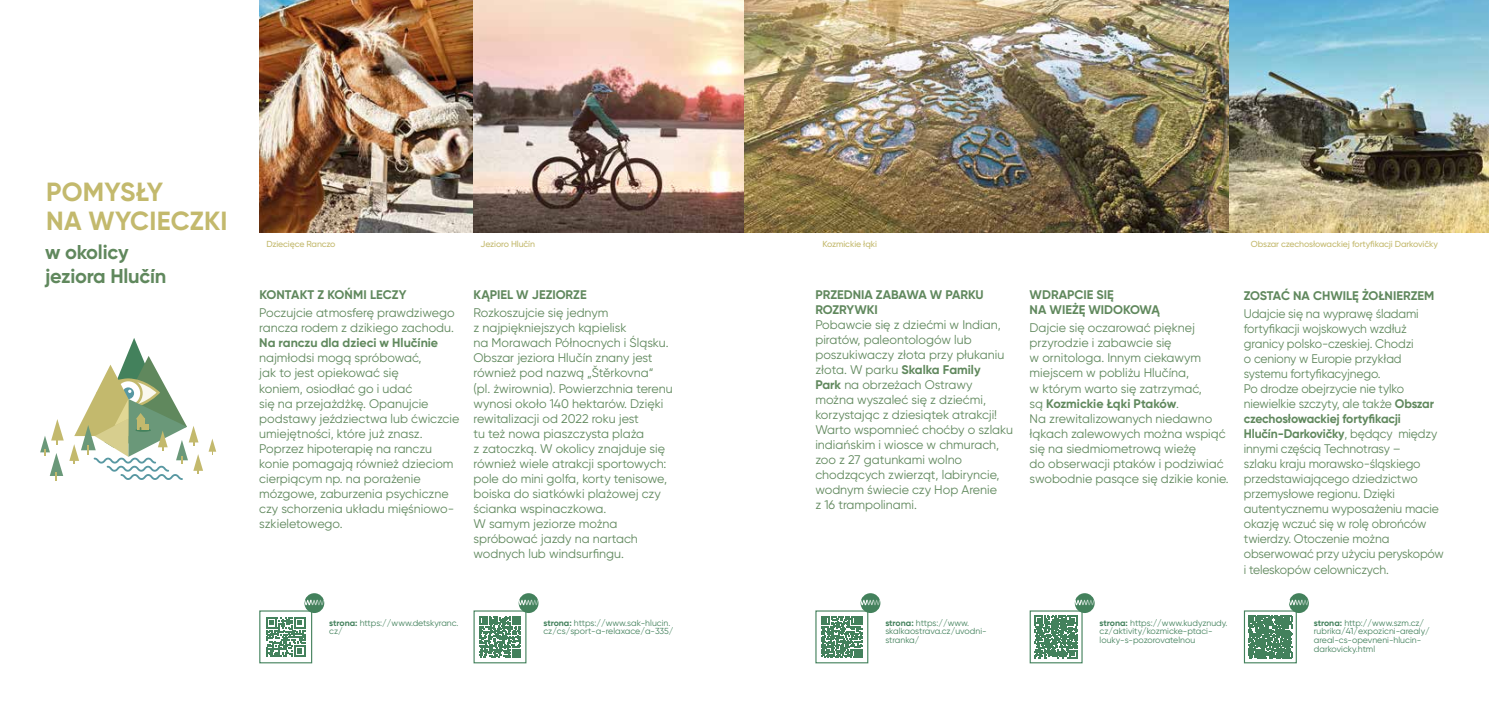
<style>
.page{position:relative;width:1489px;height:709px;background:#fff}
.page>*{position:absolute;margin:0;border:0;box-sizing:border-box;transform-origin:0 0}
.t1{font:700 26.25px/28.9px "Gilroy";letter-spacing:.01em;color:#c3b96d}
.t2{font:700 20px/24px "Gilroy";letter-spacing:-.01em;color:#60885d}
.t3{font:12.5px/15px "Gilroy";color:#60885d}
.t4{font:700 12.5px/15px "Gilroy";color:#60885d}
.t5{font:8.75px/8.8px "Gilroy";color:#43815c}
.t6{font:500 8.75px "Gilroy";letter-spacing:-.01em;color:#c3b96d}
.s1{font-weight:700}
</style>
<div class="page">
<img style="left:259px;top:0;width:1229px;height:232px">
<svg style="left:40px;top:338px;width:176px;height:142px"></svg>
<svg style="left:266px;top:617px;width:39px;height:39px"></svg>
<div style="left:259px;top:610px;width:53px;height:53px;border:1px solid #43815c"></div>
<svg style="left:479px;top:616px;width:42px;height:41px"></svg>
<svg style="left:821px;top:616px;width:41px;height:41px"></svg>
<div style="left:815px;top:610px;width:53px;height:53px;border:1px solid #43815c"></div>
<svg style="left:1034px;top:615px;width:43px;height:43px"></svg>
<div style="left:1029px;top:610px;width:53px;height:53px;border:1px solid #43815c"></div>
<svg style="left:1248px;top:615px;width:43px;height:43px;background:#568e6d"></svg>
<div style="left:1243px;top:610px;width:53px;height:53px;border:1px solid #43815c"></div>
<div style="left:304px;top:593px;width:20px;height:20px;background:#43815c;border-radius:50%"></div>
<div style="left:518px;top:593px;width:20px;height:20px;background:#43815c;border-radius:50%"></div>
<div style="left:860px;top:593px;width:20px;height:20px;background:#43815c;border-radius:50%"></div>
<div style="left:1074px;top:593px;width:20px;height:20px;background:#43815c;border-radius:50%"></div>
<div style="left:1288px;top:593px;width:20px;height:20px;background:#43815c;border-radius:50%"></div>
<svg style="left:304px;top:600px;width:20px;height:5px"></svg>
<svg style="left:518px;top:600px;width:20px;height:5px"></svg>
<svg style="left:860px;top:600px;width:20px;height:5px"></svg>
<svg style="left:1074px;top:600px;width:20px;height:5px"></svg>
<svg style="left:1288px;top:600px;width:20px;height:5px"></svg>
<h1 class="t1" style="left:46px;top:177px;width:183px">POMYSŁY<br>NA WYCIECZKI</h1>
<h2 class="t2" style="left:45px;top:240px;width:123px">w okolicy jeziora Hlučín</h2>
<p class="t6" style="left:266px;top:238px;width:71px">Dziecięce Ranczo</p>
<p class="t6" style="left:480px;top:238px;width:56px">Jezioro Hlučín</p>
<p class="t6" style="left:822px;top:238px;width:56px">Kozmickie łąki</p>
<p class="t6" style="left:1250px;top:238px;width:188px">Obszar czechosłowackiej fortyfikacji Darkovičky</p>
<p class="t4" style="left:259px;top:287px;width:149px">KONTAKT Z KOŃMI LECZY</p>
<p class="t3" style="left:259px;top:305px;width:197px">Poczujcie atmosferę prawdziwego rancza rodem z dzikiego zachodu.</p>
<p class="t4" style="left:259px;top:335px;width:180px">Na ranczu dla dzieci w Hlučínie</p>
<p class="t3" style="left:259px;top:350px;width:201px">najmłodsi mogą spróbować,<br>jak to jest opiekować się<br>koniem, osiodłać go i udać<br>się na przejażdżkę. Opanujcie podstawy jeździectwa lub ćwiczcie umiejętności, które już znasz.<br>Poprzez hipoterapię na ranczu konie pomagają również dzieciom cierpiącym np. na porażenie mózgowe, zaburzenia psychiczne czy schorzenia układu mięśniowo&shy;szkieletowego.</p>
<p class="t4" style="left:473px;top:287px;width:115px">KĄPIEL W JEZIORZE</p>
<p class="t3" style="left:473px;top:305px;width:201px">Rozkoszujcie się jednym<br>z najpiękniejszych kąpielisk<br>na Morawach Północnych i Śląsku.<br>Obszar jeziora Hlučín znany jest również pod nazwą „Štěrkovna“ (pl. żwirownia). Powierzchnia terenu wynosi około 140 hektarów. Dzięki rewitalizacji od 2022 roku jest<br>tu też nowa piaszczysta plaża<br>z zatoczką. W okolicy znajduje się również wiele atrakcji sportowych: pole do mini golfa, korty tenisowe, boiska do siatkówki plażowej czy ścianka wspinaczkowa.<br>W samym jeziorze można spróbować jazdy na nartach wodnych lub windsurfingu.</p>
<p class="t4" style="left:815px;top:287px;width:170px">PRZEDNIA ZABAWA W PARKU<br>ROZRYWKI</p>
<p class="t3" style="left:815px;top:317px;width:199px">Pobawcie się z dziećmi w Indian, piratów, paleontologów lub poszukiwaczy złota przy płukaniu złota. W parku <span class="s1">Skalka Family<br>Park</span> na obrzeżach Ostrawy można wyszaleć się z dziećmi, korzystając z dziesiątek atrakcji!<br>Warto wspomnieć choćby o szlaku indiańskim i wiosce w chmurach, zoo z 27 gatunkami wolno chodzących zwierząt, labiryncie, wodnym świecie czy Hop Arenie<br>z 16 trampolinami.</p>
<p class="t4" style="left:1029px;top:287px;width:132px">WDRAPCIE SIĘ<br>NA WIEŻĘ WIDOKOWĄ</p>
<p class="t3" style="left:1029px;top:320px;width:200px">Dajcie się oczarować pięknej przyrodzie i zabawcie się<br>w ornitologa. Innym ciekawym miejscem w pobliżu Hlučína,<br>w którym warto się zatrzymać,<br>są <span class="s1">Kozmickie Łąki Ptaków</span>.<br>Na zrewitalizowanych niedawno łąkach zalewowych można wspiąć się na siedmiometrową wieżę<br>do obserwacji ptaków i podziwiać swobodnie pasące się dzikie konie.</p>
<p class="t4" style="left:1243px;top:288px;width:192px">ZOSTAĆ NA CHWILĘ ŻOŁNIERZEM</p>
<p class="t3" style="left:1243px;top:306px;width:201px">Udajcie się na wyprawę śladami fortyfikacji wojskowych wzdłuż granicy polsko-czeskiej. Chodzi<br>o ceniony w Europie przykład systemu fortyfikacyjnego.<br>Po drodze obejrzycie nie tylko niewielkie szczyty, ale także <span class="s1">Obszar czechosłowackiej fortyfikacji<br>Hlučín-Darkovičky</span>, będący między innymi częścią Technotrasy –<br>szlaku kraju morawsko-śląskiego przedstawiającego dziedzictwo przemysłowe regionu. Dzięki autentycznemu wyposażeniu macie okazję wczuć się w rolę obrońców twierdzy. Otoczenie można obserwować przy użyciu peryskopów i teleskopów celowniczych.</p>
<p class="t5" style="left:329px;top:618px;width:131px"><span class="s1">strona:</span> https://www.detskyranc. cz/</p>
<p class="t5" style="left:543px;top:618px;width:132px"><span class="s1">strona:</span> https://www.sak-hlucin. cz/cs/sport-a-relaxace/a-335/</p>
<p class="t5" style="left:885px;top:618px;width:103px"><span class="s1">strona:</span> https://www. skalkaostrava.cz/uvodni&shy;stranka/</p>
<p class="t5" style="left:1099px;top:618px;width:129px"><span class="s1">strona:</span> https://www.kudyznudy. cz/aktivity/kozmicke-ptaci&shy;louky-s-pozorovatelnou</p>
<p class="t5" style="left:1313px;top:618px;width:117px"><span class="s1">strona:</span> http://www.szm.cz/ rubrika/41/expozicni-arealy/ areal-cs-opevneni-hlucin&shy;darkovicky.html</p>
</div>
